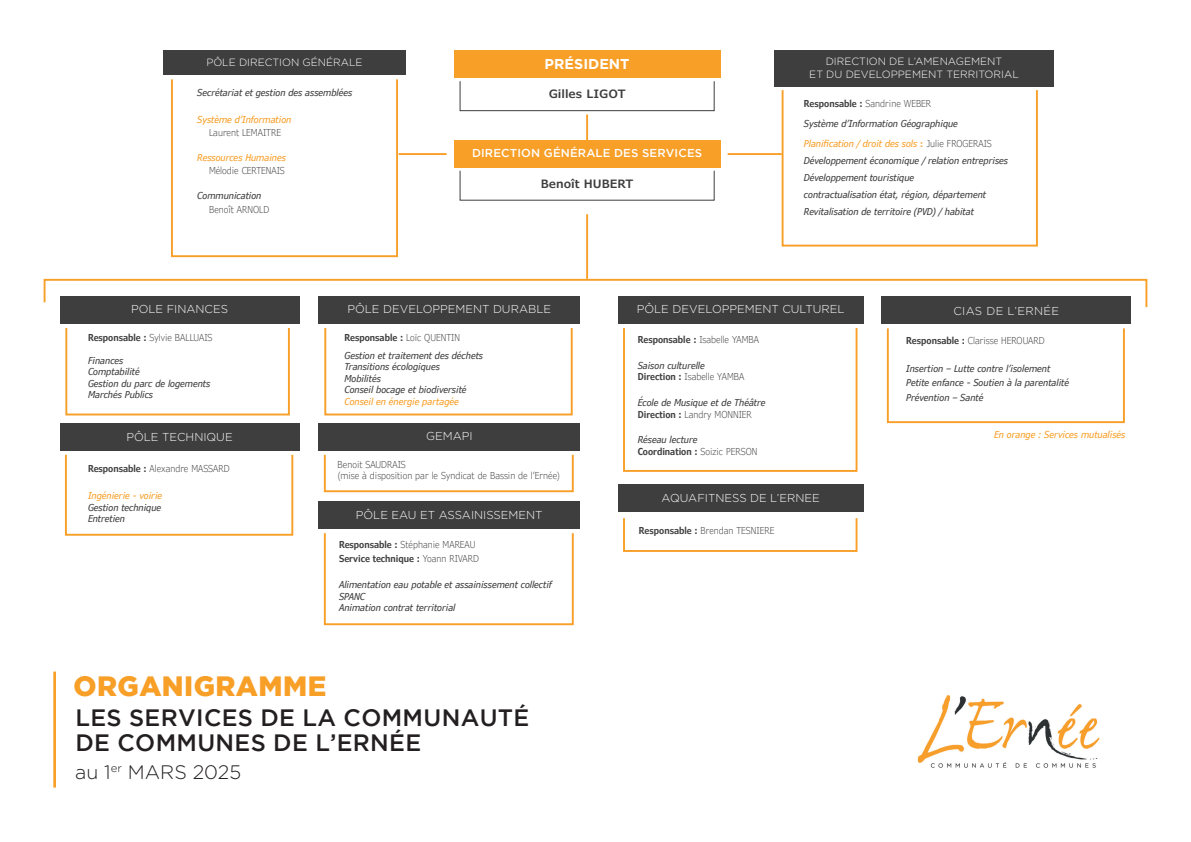
<style>
.page{position:relative;width:1191px;height:842px;background:#fff}
.page>*{position:absolute;margin:0;border:0;box-sizing:border-box;transform-origin:0 0}
.t1{font:900 27.9px "Gotham";letter-spacing:.015em;color:#f89f28}
.t2{font:500 23.6px/25.7px "Gotham";letter-spacing:.015em;color:#231f20}
.t3{font:300 19.5px "Gotham Rounded";color:#231f20}
.t4{font:700 14.3px "Gotham";color:#fff}
.t5{font:300 11.5px "Gotham Rounded";color:#fff}
.t6{font:500 11.5px "Gotham";letter-spacing:.015em;color:#fff}
.t7{font:600 11.5px "Verdana Pro";color:#3e3e3f}
.t8{font:300 11.5px "Gotham Rounded";letter-spacing:.03em;color:#fff}
.t9{font:300 10.5px/12.9px "Gotham Rounded";color:#fff;text-align:center}
.t10{font:italic condensed 9.6px/11.5px "Verdana Pro";color:#3e3e3f}
.t11{font:300 condensed 9.6px/11.5px "Verdana Pro";color:#3e3e3f}
.t12{font:italic condensed 9.6px "Verdana Pro";color:#f89f28}
.t13{font:600 condensed 9.6px/14.3px "Verdana Pro";color:#3e3e3f}
.s1{font-weight:600;font-style:normal}
.s2{font-weight:300;font-style:normal}
.s3{color:#f89f28}
.s4{font-weight:600;font-style:normal;font-size:9px;color:#f89f28}
.s5{font-weight:600}
.s6{font-weight:300}
</style>
<div class="page">
<svg style="left:43px;top:278px;width:1105px;height:31px"></svg>
<div style="left:454px;top:51px;width:266px;height:27px;background:#f89f28"></div>
<div style="left:459px;top:81px;width:255px;height:30px;border:1px solid #3e3e3f"></div>
<div style="left:459px;top:170px;width:255px;height:31px;border:1px solid #3e3e3f"></div>
<div style="left:454px;top:140px;width:266px;height:27px;background:#f89f28"></div>
<hr style="left:586px;top:214px;width:2px;height:65px;background:#f89f28">
<hr style="left:586px;top:115px;width:2px;height:25px;background:#f89f28">
<div style="left:163px;top:51px;width:243px;height:24px;background:#3e3e3f"></div>
<svg style="left:171px;top:79px;width:227px;height:179px"></svg>
<hr style="left:727px;top:153px;width:54px;height:2px;background:#f89f28">
<hr style="left:398px;top:153px;width:48px;height:2px;background:#f89f28">
<div style="left:618px;top:296px;width:245px;height:27px;background:#3e3e3f"></div>
<svg style="left:623px;top:328px;width:235px;height:144px"></svg>
<div style="left:881px;top:296px;width:250px;height:28px;background:#3e3e3f"></div>
<svg style="left:886px;top:328px;width:239px;height:96px"></svg>
<div style="left:318px;top:296px;width:262px;height:27px;background:#3e3e3f"></div>
<svg style="left:324px;top:328px;width:249px;height:88px"></svg>
<div style="left:60px;top:423px;width:239px;height:27px;background:#3e3e3f"></div>
<svg style="left:65px;top:454px;width:229px;height:82px"></svg>
<div style="left:618px;top:484px;width:245px;height:27px;background:#3e3e3f"></div>
<svg style="left:623px;top:518px;width:235px;height:34px"></svg>
<hr style="left:53px;top:671px;width:3px;height:117px;background:#f89f28">
<img style="left:917px;top:695px;width:183px;height:73px">
<div style="left:774px;top:51px;width:279px;height:36px;background:#3e3e3f"></div>
<svg style="left:780px;top:90px;width:258px;height:157px"></svg>
<div style="left:60px;top:296px;width:239px;height:27px;background:#3e3e3f"></div>
<svg style="left:65px;top:328px;width:225px;height:88px"></svg>
<div style="left:318px;top:423px;width:262px;height:27px;background:#3e3e3f"></div>
<svg style="left:323px;top:454px;width:251px;height:39px"></svg>
<div style="left:318px;top:501px;width:262px;height:27px;background:#3e3e3f"></div>
<svg style="left:323px;top:533px;width:251px;height:93px"></svg>
<p class="t9" style="left:206px;top:56px;width:158px">PÔLE DIRECTION GÉNÉRALE</p>
<p class="t10" style="left:197px;top:87px;width:156px">Secrétariat et gestion des assemblées</p>
<p class="t12" style="left:197px;top:113px;width:96px">Système d’Information</p>
<p class="t11" style="left:209px;top:127px;width:73px">Laurent LEMAITRE</p>
<p class="t12" style="left:197px;top:151px;width:90px">Ressources Humaines</p>
<p class="t11" style="left:209px;top:165px;width:77px">Mélodie CERTENAIS</p>
<p class="t10" style="left:197px;top:190px;width:66px">Communication</p>
<p class="t11" style="left:209px;top:203px;width:62px">Benoît ARNOLD</p>
<h3 class="t4" style="left:544px;top:54px;width:86px">PRÉSIDENT</h3>
<p class="t7" style="left:549px;top:86px;width:78px">Gilles LIGOT</p>
<p class="t6" style="left:472px;top:146px;width:232px">DIRECTION GÉNÉRALE DES SERVICES</p>
<p class="t7" style="left:541px;top:176px;width:94px">Benoît HUBERT</p>
<p class="t9" style="left:809px;top:54px;width:211px">DIRECTION DE L’AMENAGEMENT<br>ET DU DEVELOPPEMENT TERRITORIAL</p>
<p class="t10" style="left:804px;top:94px;width:189px;line-height:20px"><span class="s1">Responsable :</span> <span class="s2">Sandrine WEBER<br></span>Système d’Information Géographique<br><span class="s3">Planification / droit des sols</span> <span class="s4">:</span> <span class="s2">Julie FROGERAIS</span></p>
<p class="t10" style="left:804px;top:152px;width:206px;line-height:17px">Développement économique / relation entreprises Développement touristique<br>contractualisation état, région, département Revitalisation de territoire (PVD) / habitat</p>
<p class="t5" style="left:131px;top:302px;width:98px">POLE FINANCES</p>
<p class="t11" style="left:88px;top:332px;width:126px"><span class="s5">Responsable :</span> Sylvie BALLUAIS</p>
<p class="t10" style="left:88px;top:355px;width:124px">Finances<br>Comptabilité<br>Gestion du parc de logements<br>Marchés Publics</p>
<p class="t5" style="left:126px;top:429px;width:108px">PÔLE TECHNIQUE</p>
<p class="t11" style="left:88px;top:463px;width:143px"><span class="s5">Responsable :</span> Alexandre MASSARD</p>
<p class="t12" style="left:88px;top:490px;width:76px">Ingénierie - voirie</p>
<p class="t10" style="left:88px;top:502px;width:75px">Gestion technique<br>Entretien</p>
<p class="t5" style="left:347px;top:302px;width:205px">PÔLE DEVELOPPEMENT DURABLE</p>
<p class="t10" style="left:344px;top:328px;width:140px;line-height:18.3px"><span class="s1">Responsable :</span> <span class="s2">Loïc QUENTIN<br></span>Gestion et traitement des déchets</p>
<p class="t10" style="left:344px;top:361px;width:123px">Transitions écologiques<br>Mobilités<br>Conseil bocage et biodiversité</p>
<p class="t12" style="left:344px;top:395px;width:116px">Conseil en énergie partagée</p>
<p class="t5" style="left:426px;top:428px;width:48px">GEMAPI</p>
<p class="t11" style="left:338px;top:458px;width:224px">Benoit SAUDRAIS<br>(mise à disposition par le Syndicat de Bassin de l’Ernée)</p>
<p class="t5" style="left:356px;top:507px;width:188px">PÔLE EAU ET ASSAINISSEMENT</p>
<p class="t13" style="left:339px;top:537px;width:141px">Responsable : <span class="s6">Stéphanie MAREAU<br></span>Service technique : <span class="s6">Yoann RIVARD</span></p>
<p class="t10" style="left:339px;top:579px;width:214px">Alimentation eau potable et assainissement collectif<br>SPANC<br>Animation contrat territorial</p>
<h1 class="t1" style="left:74px;top:670px;width:254px">ORGANIGRAMME</h1>
<h2 class="t2" style="left:75px;top:704px;width:455px">LES SERVICES DE LA COMMUNAUTÉ<br>DE COMMUNES DE L’ERNÉE</h2>
<h3 class="t3" style="left:75px;top:759px;width:167px">au 1<sup>er</sup> MARS 2025</h3>
<p class="t5" style="left:637px;top:302px;width:209px">PÔLE DEVELOPPEMENT CULTUREL</p>
<p class="t11" style="left:638px;top:334px;width:123px"><span class="s5">Responsable :</span> Isabelle YAMBA</p>
<p class="t10" style="left:638px;top:360px;width:108px">Saison culturelle<br><span class="s1">Direction :</span> <span class="s2">Isabelle YAMBA</span></p>
<p class="t10" style="left:638px;top:397px;width:129px">École de Musique et de Théâtre<br><span class="s1">Direction :</span> <span class="s2">Landry MONNIER</span></p>
<p class="t10" style="left:638px;top:434px;width:121px">Réseau lecture<br><span class="s1">Coordination :</span> <span class="s2">Soizic PERSON</span></p>
<p class="t5" style="left:661px;top:490px;width:160px">AQUAFITNESS DE L’ERNEE</p>
<p class="t11" style="left:639px;top:524px;width:137px"><span class="s5">Responsable :</span> Brendan TESNIERE</p>
<p class="t8" style="left:953px;top:304px;width:107px">CIAS DE L’ERNÉE</p>
<p class="t11" style="left:906px;top:335px;width:140px"><span class="s5">Responsable :</span> Clarisse HEROUARD</p>
<p class="t10" style="left:906px;top:361px;width:164px;line-height:14.4px">Insertion – Lutte contre l’isolement<br>Petite enfance - Soutien à la parentalité<br>Prévention – Santé</p>
<p class="t12" style="left:994px;top:429px;width:133px">En orange : Services mutualisés</p>
</div>
